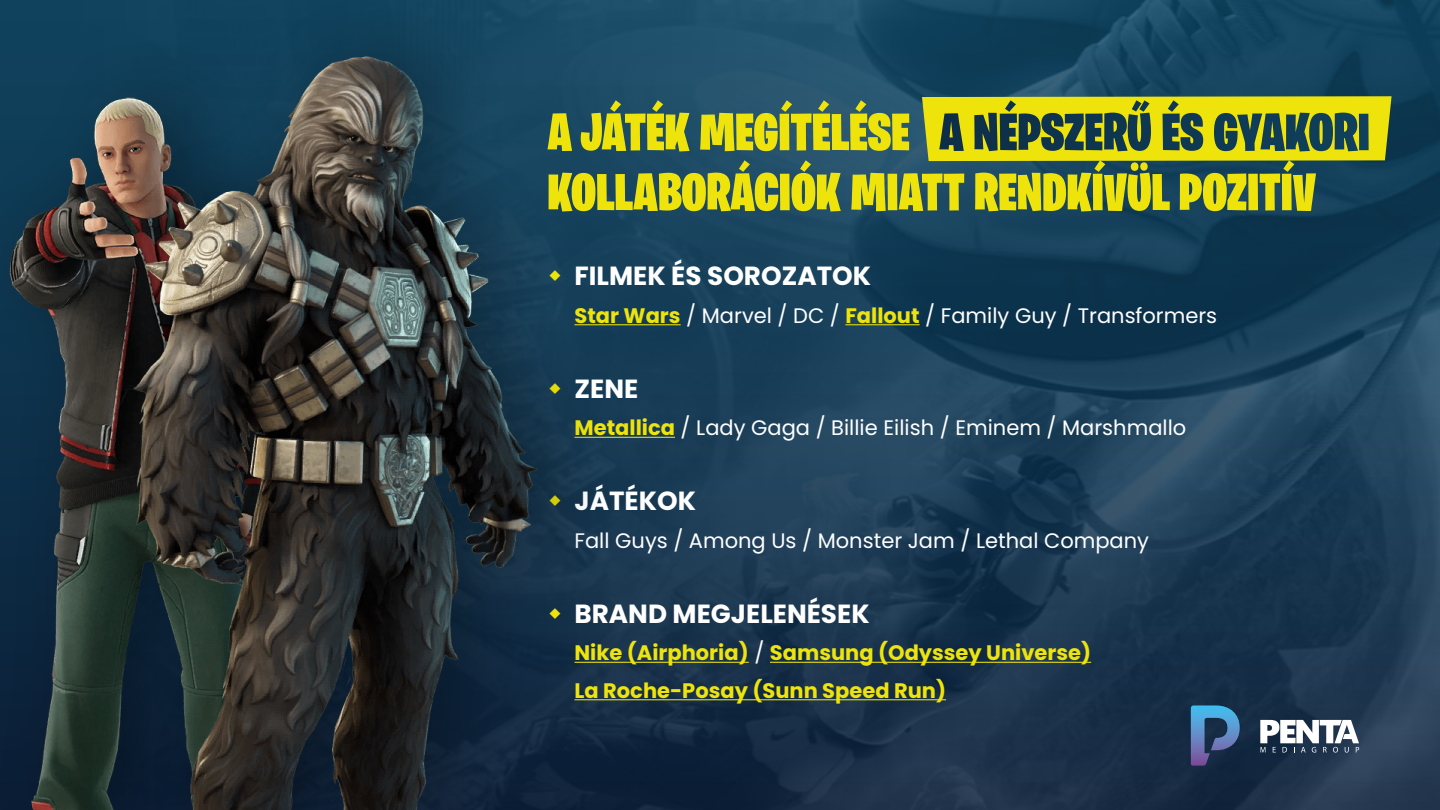
<style>
.page{position:relative;width:1440px;height:810px;background:#fff}
.page>*{position:absolute;margin:0;border:0;box-sizing:border-box;transform-origin:0 0}
.t1{font:900 52.5px/60px "Burbank Big Condensed";color:#eee40c}
.t2{font:700 26.25px "Poppins";color:#fff}
.t3{font:21px "Poppins";color:#fff}
.t4{font:700 21px/37.5px "Poppins";color:#eee40c}
.s1{color:#fff}
.s2{font-weight:700;color:#eee40c}
.s3{font-weight:400;color:#fff}
</style>
<div class="page">
<img style="left:50px;top:0;width:1390px;height:810px">
<div style="left:922px;top:96px;width:470px;height:65px;background:#eee40c"></div>
<hr style="left:574px;top:324px;width:107px;height:1px;background:#eee40c">
<hr style="left:845px;top:324px;width:75px;height:1px;background:#eee40c">
<hr style="left:574px;top:437px;width:101px;height:1px;background:#eee40c">
<hr style="left:574px;top:662px;width:175px;height:1px;background:#eee40c">
<hr style="left:770px;top:662px;width:321px;height:1px;background:#eee40c">
<hr style="left:574px;top:699px;width:372px;height:1px;background:#eee40c">
<img style="left:0;top:52px;width:90px;height:758px">
<div style="left:90px;top:0;width:527px;height:810px;background:#000;opacity:.3"></div>
<img style="left:122px;top:42px;width:426px;height:768px">
<svg style="left:1191px;top:705px;width:49px;height:61px;background:#3e6490"></svg>
<svg style="left:1260px;top:720px;width:99px;height:33px"></svg>
<svg style="left:550px;top:270px;width:10px;height:11px"></svg>
<svg style="left:550px;top:383px;width:10px;height:11px"></svg>
<svg style="left:550px;top:495px;width:10px;height:11px"></svg>
<svg style="left:550px;top:608px;width:10px;height:11px"></svg>
<h1 class="t1" style="left:548px;top:102px;width:824px">A JÁTÉK MEGÍTÉLÉSE <span class="s1">A NÉPSZERŰ ÉS GYAKORI<br></span>KOLLABORÁCIÓK MIATT RENDKÍVÜL POZITÍV</h1>
<p class="t2" style="left:575px;top:259px;width:298px">FILMEK ÉS SOROZATOK</p>
<p class="t3" style="left:575px;top:302px;width:644px"><span class="s2">Star Wars</span> / Marvel / DC / <span class="s2">Fallout</span> / Family Guy / Transformers</p>
<p class="t2" style="left:575px;top:371px;width:65px">ZENE</p>
<p class="t3" style="left:575px;top:415px;width:613px"><span class="s2">Metallica</span> / Lady Gaga / Billie Eilish / Eminem / Marshmallo</p>
<p class="t2" style="left:575px;top:484px;width:123px">JÁTÉKOK</p>
<p class="t3" style="left:575px;top:527px;width:576px">Fall Guys / Among Us / Monster Jam / Lethal Company</p>
<p class="t2" style="left:575px;top:596px;width:297px">BRAND MEGJELENÉSEK</p>
<p class="t4" style="left:575px;top:634px;width:518px">Nike (Airphoria) <span class="s3">/</span> Samsung (Odyssey Universe)<br>La Roche-Posay (Sunn Speed Run)</p>
</div>
